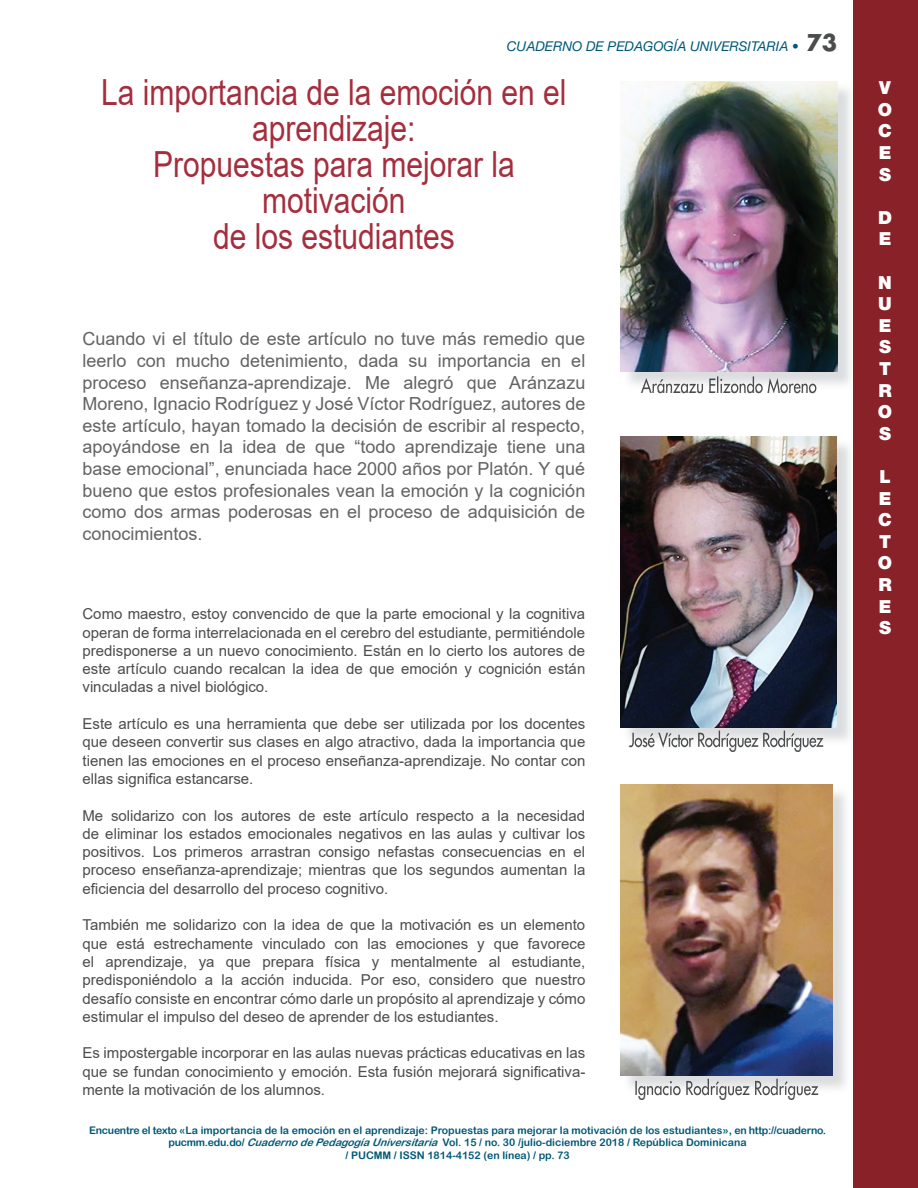
<style>
.page{position:relative;width:918px;height:1188px;background:#fff}
.page>*{position:absolute;margin:0;border:0;box-sizing:border-box;transform-origin:0 0}
.t1{font:36px/36px "Arial";color:#a52e3e;text-align:center;scale:.83 1}
.t2{font:500 18.75px "Futura Std";color:#4b4c4d;scale:.8 1}
.t3{font:18px/21.6px "Arial";color:#636366;text-align:justify}
.t4{font:900 18px/21.6px "Helvetica Neue";color:#fff;text-align:justify}
.t5{font:15px/18.3px "Arial";color:#4b4c4d;text-align:justify}
.t6{font:italic 13.5px "Helvetica Neue";color:#015878}
.t7{font:10.5px/12.6px "Arial Rounded MT Bold";color:#015878;text-align:center}
.s1{font-weight:500;font-style:normal}
.s2{font-family:"Futura Std";font-weight:700;font-style:normal;font-size:22.5px;color:#4b4c4d}
.s3{font-style:italic}
</style>
<div class="page">
<div style="left:853px;top:0;width:65px;height:1188px;background:#882128"></div>
<img style="left:628px;top:83px;width:223px;height:307px">
<img style="left:641px;top:376px;width:175px;height:15px">
<img style="left:621px;top:81px;width:216px;height:291px">
<img style="left:623px;top:444px;width:227px;height:302px">
<img style="left:629px;top:731px;width:194px;height:15px">
<img style="left:621px;top:437px;width:216px;height:290px">
<img style="left:623px;top:787px;width:223px;height:307px">
<img style="left:635px;top:1079px;width:183px;height:15px">
<img style="left:621px;top:785px;width:211px;height:290px">
<p class="t6" style="left:507px;top:38px;width:332px">CUADERNO DE PEDAGOGÍA UNIVERSITARIA <span class="s1">•</span> <span class="s2">73</span></p>
<h1 class="t1" style="left:101px;top:74px;width:562px">La importancia de la emoción en el aprendizaje:<br>Propuestas para mejorar la motivación<br>de los estudiantes</h1>
<p class="t4" style="left:878px;top:77px;width:16px">V O C E S</p>
<p class="t4" style="left:878px;top:207px;width:16px">D<br>E</p>
<p class="t4" style="left:878px;top:271px;width:16px">N U E S T R O S</p>
<p class="t4" style="left:878px;top:466px;width:16px">L E C T O R E S</p>
<p class="t3" style="left:82px;top:328px;width:504px">Cuando vi el título de este artículo no tuve más remedio que leerlo con mucho detenimiento, dada su importancia en el proceso enseñanza-aprendizaje. Me alegró que Aránzazu Moreno, Ignacio Rodríguez y José Víctor Rodríguez, autores de este artículo, hayan tomado la decisión de escribir al respecto, apoyándose en la idea de que “todo aprendizaje tiene una base emocional”, enunciada hace 2000 años por Platón. Y qué bueno que estos profesionales vean la emoción y la cognición como dos armas poderosas en el proceso de adquisición de conocimientos.</p>
<p class="t2" style="left:641px;top:374px;width:221px">Aránzazu Elizondo Moreno</p>
<p class="t5" style="left:82px;top:605px;width:504px">Como maestro, estoy convencido de que la parte emocional y la cognitiva operan de forma interrelacionada en el cerebro del estudiante, permitiéndole predisponerse a un nuevo conocimiento. Están en lo cierto los autores de este artículo cuando recalcan la idea de que emoción y cognición están vinculadas a nivel biológico.</p>
<p class="t5" style="left:82px;top:714px;width:504px">Este artículo es una herramienta que debe ser utilizada por los docentes que deseen convertir sus clases en algo atractivo, dada la importancia que tienen las emociones en el proceso enseñanza-aprendizaje. No contar con ellas significa estancarse.</p>
<p class="t5" style="left:82px;top:806px;width:504px">Me solidarizo con los autores de este artículo respecto a la necesidad de eliminar los estados emocionales negativos en las aulas y cultivar los positivos. Los primeros arrastran consigo nefastas consecuencias en el proceso enseñanza-aprendizaje; mientras que los segundos aumentan la eficiencia del desarrollo del proceso cognitivo.</p>
<p class="t5" style="left:82px;top:916px;width:504px">También me solidarizo con la idea de que la motivación es un elemento que está estrechamente vinculado con las emociones y que favorece el aprendizaje, ya que prepara física y mentalmente al estudiante, predisponiéndolo a la acción inducida. Por eso, considero que nuestro desafío consiste en encontrar cómo darle un propósito al aprendizaje y cómo estimular el impulso del deseo de aprender de los estudiantes.</p>
<p class="t5" style="left:82px;top:1044px;width:504px">Es impostergable incorporar en las aulas nuevas prácticas educativas en las que se fundan conocimiento y emoción. Esta fusión mejorará significativa&shy;mente la motivación de los alumnos.</p>
<p class="t7" style="left:89px;top:1124px;width:738px">Encuentre el texto «La importancia de la emoción en el aprendizaje: Propuestas para mejorar la motivación de los estudiantes», en http://cuaderno. pucmm.edu.do/ <span class="s3">CuadernodePedagogíaUniversitaria</span> Vol. 15 / no. 30 /julio-diciembre 2018 / República Dominicana<br>/ PUCMM / ISSN 1814-4152 (en línea) / pp. 73</p>
</div>
